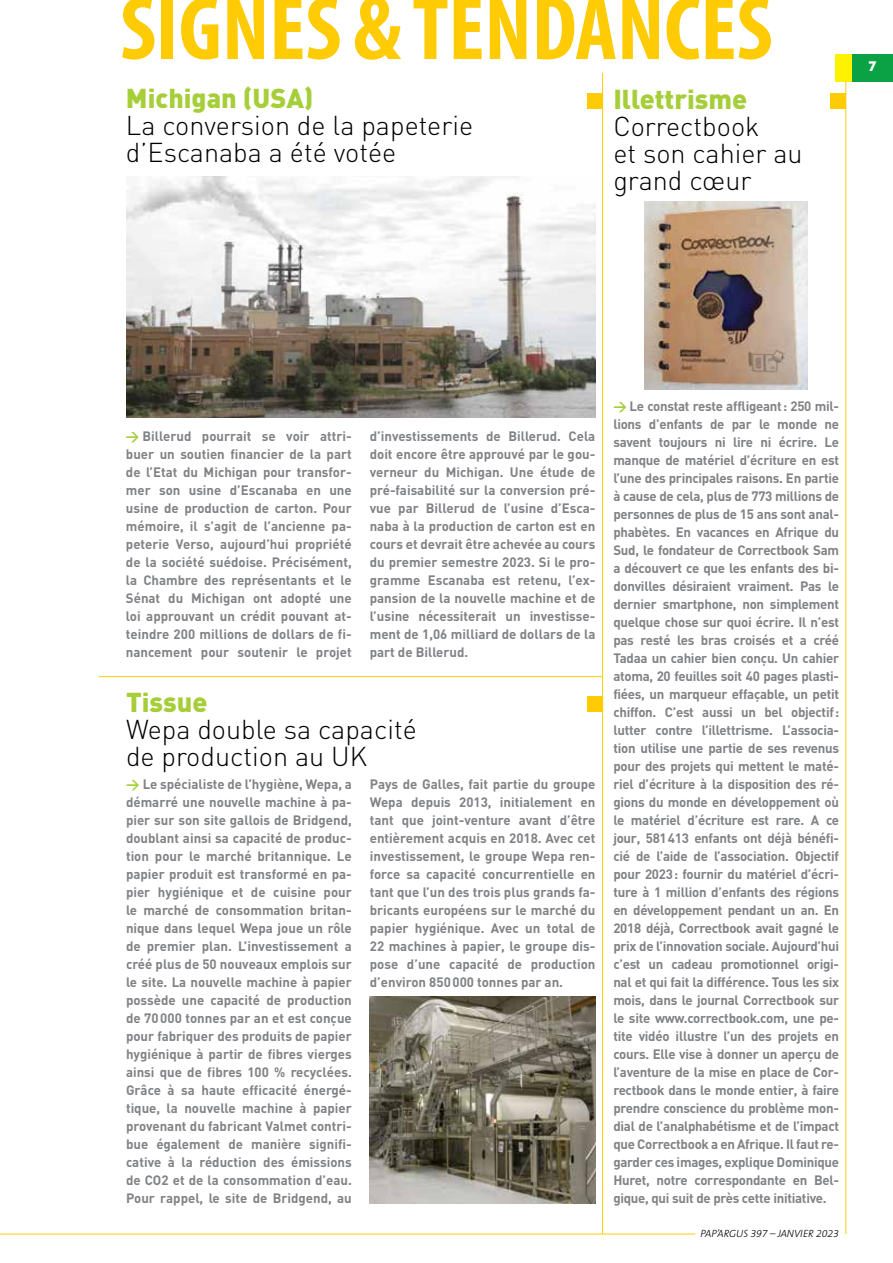
<style>
.page{position:relative;width:893px;height:1263px;background:#fff}
.page>*{position:absolute;margin:0;border:0;box-sizing:border-box;transform-origin:0 0}
.t1{font:700 condensed 91.5px "Myriad Pro";color:#ffcb05}
.t2{font:300 27px/27px "DIN";color:#000}
.t3{font:900 27px "DIN";color:#a6ce39}
.t4{font:700 13.5px/18px "DIN";color:#808285;text-align:justify}
.t5{font:700 13.5px "Futura";color:#fff}
.t6{font:italic 300 10.5px "The Sans B3";letter-spacing:-.005em;color:#000}
.s1{color:#a6ce39}
</style>
<div class="page">
<hr style="left:0;top:1234px;width:695px;height:1px;background:#ffcb05">
<div style="left:836px;top:54px;width:27px;height:27px;background:#fff200"></div>
<div style="left:852px;top:54px;width:41px;height:27px;background:#0aa245"></div>
<div style="left:588px;top:93px;width:15px;height:15px;background:#ffcb05"></div>
<div style="left:588px;top:696px;width:15px;height:15px;background:#ffcb05"></div>
<div style="left:831px;top:93px;width:15px;height:15px;background:#ffcb05"></div>
<hr style="left:602px;top:73px;width:1px;height:1161px;background:#ffcb05">
<hr style="left:845px;top:81px;width:1px;height:1153px;background:#ffcb05">
<hr style="left:99px;top:676px;width:504px;height:1px;background:#ffcb05">
<img style="left:126px;top:177px;width:469px;height:241px">
<img style="left:370px;top:996px;width:225px;height:207px">
<img style="left:645px;top:201px;width:163px;height:189px">
<h1 class="t1" style="left:120px;top:-29px;width:654px">SIGNES &amp; TENDANCES</h1>
<h2 class="t3" style="left:126px;top:80px;width:189px">Michigan (USA)</h2>
<h2 class="t2" style="left:126px;top:112px;width:349px">La conversion de la papeterie d’Escanaba a été votée</h2>
<h2 class="t3" style="left:613px;top:81px;width:135px">Illettrisme</h2>
<h2 class="t2" style="left:613px;top:112px;width:191px">Correctbook<br>et son cahier au grand cœur</h2>
<p class="t5" style="left:868px;top:57px;width:10px">7</p>
<p class="t4" style="left:126px;top:426px;width:227px"><span class="s1">&gt;</span> Billerud pourrait se voir attri&shy;buer un soutien financier de la part de l’Etat du Michigan pour transfor&shy;mer son usine d’Escanaba en une usine de production de carton. Pour mémoire, il s’agit de l’ancienne pa&shy;peterie Verso, aujourd’hui propriété de la société suédoise. Précisément, la Chambre des représentants et le Sénat du Michigan ont adopté une loi approuvant un crédit pouvant at&shy;teindre 200 millions de dollars de fi&shy;nancement pour soutenir le projet</p>
<p class="t4" style="left:370px;top:426px;width:227px">d’investissements de Billerud. Cela doit encore être approuvé par le gou&shy;verneur du Michigan. Une étude de pré-faisabilité sur la conversion pré&shy;vue par Billerud de l’usine d’Esca&shy;naba à la production de carton est en cours et devrait être achevée au cours du premier semestre 2023. Si le pro&shy;gramme Escanaba est retenu, l’ex&shy;pansion de la nouvelle machine et de l’usine nécessiterait un investisse&shy;ment de 1,06 milliard de dollars de la part de Billerud.</p>
<h2 class="t3" style="left:126px;top:684px;width:83px">Tissue</h2>
<h2 class="t2" style="left:126px;top:715px;width:292px">Wepa double sa capacité de production au UK</h2>
<p class="t4" style="left:126px;top:775px;width:227px"><span class="s1">&gt;</span> Le spécialiste de l’hygiène, Wepa, a démarré une nouvelle machine à pa&shy;pier sur son site gallois de Bridgend, doublant ainsi sa capacité de produc&shy;tion pour le marché britannique. Le papier produit est transformé en pa&shy;pier hygiénique et de cuisine pour le marché de consommation britan&shy;nique dans lequel Wepa joue un rôle de premier plan. L’investissement a créé plus de 50 nouveaux emplois sur le site. La nouvelle machine à papier possède une capacité de production de 70000 tonnes par an et est conçue pour fabriquer des produits de papier hygiénique à partir de fibres vierges ainsi que de fibres 100 % recyclées.<br>Grâce à sa haute efficacité énergé&shy;tique, la nouvelle machine à papier provenant du fabricant Valmet contri&shy;bue également de manière signifi&shy;cative à la réduction des émissions de CO2 et de la consommation d’eau.<br>Pour rappel, le site de Bridgend, au</p>
<p class="t4" style="left:370px;top:775px;width:227px">Pays de Galles, fait partie du groupe Wepa depuis 2013, initialement en tant que joint-venture avant d’être entièrement acquis en 2018. Avec cet investissement, le groupe Wepa ren&shy;force sa capacité concurrentielle en tant que l’un des trois plus grands fa&shy;bricants européens sur le marché du papier hygiénique. Avec un total de 22 machines à papier, le groupe dis&shy;pose d’une capacité de production d’environ 850000 tonnes par an.</p>
<p class="t4" style="left:613px;top:397px;width:227px"><span class="s1">&gt;</span> Le constat reste affligeant: 250 mil&shy;lions d’enfants de par le monde ne savent toujours ni lire ni écrire. Le manque de matériel d’écriture en est l’une des principales raisons. En partie à cause de cela, plus de 773 millions de personnes de plus de 15 ans sont anal&shy;phabètes. En vacances en Afrique du Sud, le fondateur de Correctbook Sam a découvert ce que les enfants des bi&shy;donvilles désiraient vraiment. Pas le dernier smartphone, non simplement quelque chose sur quoi écrire. Il n’est pas resté les bras croisés et a créé Tadaa un cahier bien conçu. Un cahier atoma, 20 feuilles soit 40 pages plasti&shy;fiées, un marqueur effaçable, un petit chiffon. C’est aussi un bel objectif: lutter contre l’illettrisme. L’associa&shy;tion utilise une partie de ses revenus pour des projets qui mettent le maté&shy;riel d’écriture à la disposition des ré&shy;gions du monde en développement où le matériel d’écriture est rare. A ce jour, 581413 enfants ont déjà bénéfi&shy;cié de l’aide de l’association. Objectif pour 2023: fournir du matériel d’écri&shy;ture à 1 million d’enfants des régions en développement pendant un an. En 2018 déjà, Correctbook avait gagné le prix de l’innovation sociale. Aujourd’hui c’est un cadeau promotionnel origi&shy;nal et qui fait la différence. Tous les six mois, dans le journal Correctbook sur le site www.correctbook.com, une pe&shy;tite vidéo illustre l’un des projets en cours. Elle vise à donner un aperçu de l’aventure de la mise en place de Cor&shy;rectbook dans le monde entier, à faire prendre conscience du problème mon&shy;dial de l’analphabétisme et de l’impact que Correctbook a en Afrique. Il faut re&shy;garder ces images, explique Dominique Huret, notre correspondante en Bel&shy;gique, qui suit de près cette initiative.</p>
<p class="t6" style="left:701px;top:1228px;width:140px">PAP’ARGUS 397 – JANVIER 2023</p>
</div>
